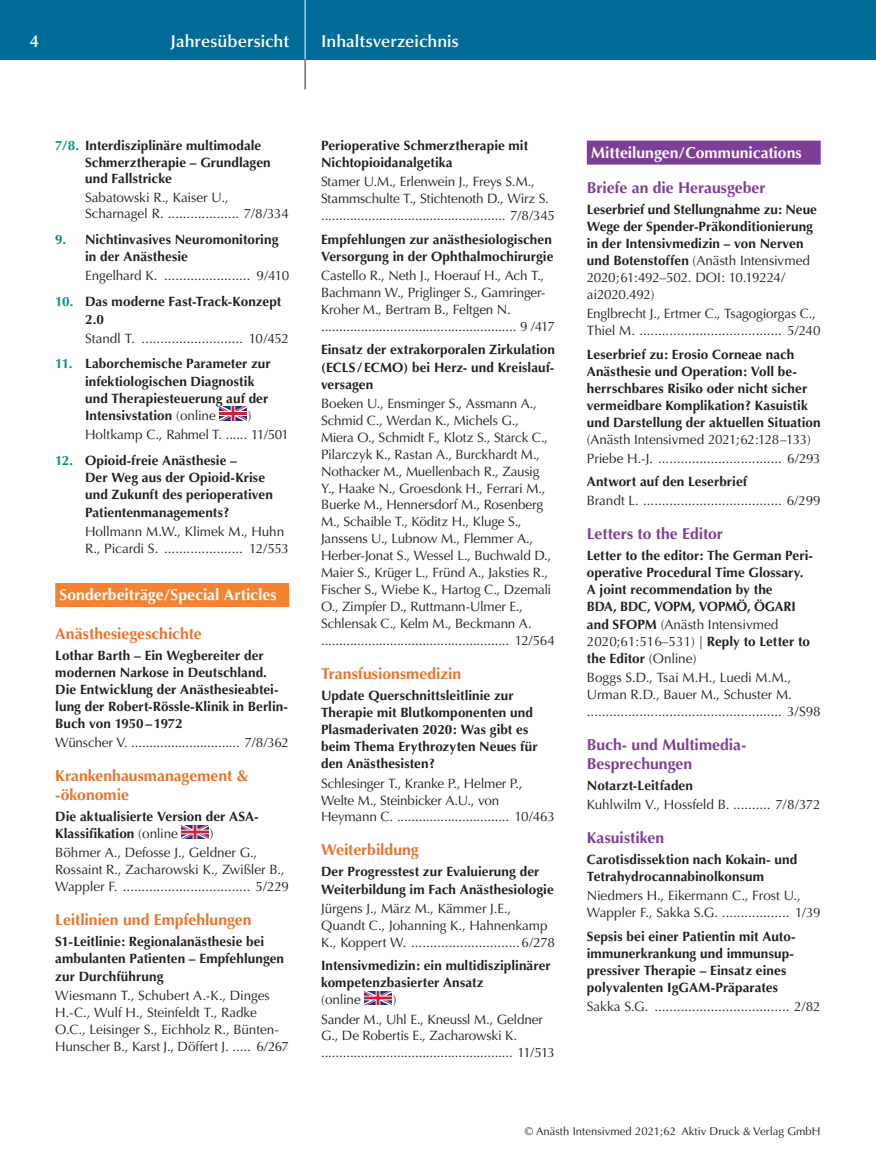
<style>
.page{position:relative;width:876px;height:1174px;background:#fff}
.page>*{position:absolute;margin:0;border:0;box-sizing:border-box;transform-origin:0 0}
.t1{font:600 17.25px "Optima";color:#fff}
.t2{font:700 15.75px/18.8px "Optima";color:#e8732f}
.t3{font:700 15.75px/18.8px "Optima";color:#7e3e98}
.t4{font:700 15.75px "Optima";color:#fff}
.t5{font:13.5px/17px "Optima";letter-spacing:-.01em;color:#231f20}
.t6{font:700 13.5px/17.1px "Optima";letter-spacing:.005em;color:#231f20}
.t7{font:11.25px "Optima";letter-spacing:.005em;color:#231f20}
.s1{color:#009383}
.s2{font-weight:400}
</style>
<div class="page">
<div style="left:0;top:0;width:876px;height:60px;background:#006b98"></div>
<hr style="left:305px;top:0;width:1px;height:60px;background:#fff">
<svg style="left:305px;top:60px;width:1px;height:29px"></svg>
<div style="left:55px;top:583px;width:234px;height:24px;background:#f48232"></div>
<img style="left:220px;top:407px;width:26px;height:13px">
<img style="left:182px;top:825px;width:26px;height:13px">
<img style="left:365px;top:991px;width:26px;height:13px">
<div style="left:587px;top:141px;width:234px;height:24px;background:#7e3e98"></div>
<p class="t1" style="left:30px;top:31px;width:10px">4</p>
<p class="t1" style="left:170px;top:31px;width:120px">Jahresübersicht</p>
<p class="t1" style="left:321px;top:31px;width:139px">Inhaltsverzeichnis</p>
<p class="t6" style="left:85px;top:138px;width:187px;line-height:16.5px;text-indent:-30px"><span class="s1">7/8.</span> Interdisziplinäre multimodale<br>Schmerztherapie – Grundlagen und Fallstricke</p>
<p class="t5" style="left:85px;top:189px;width:206px;line-height:16.5px">Sabatowski R., Kaiser U.,<br>Scharnagel R. ................... 7/8/334</p>
<p class="t6" style="left:85px;top:231px;width:195px;text-indent:-30px"><span class="s1">9.</span> Nichtinvasives Neuromonitoring in der Anästhesie</p>
<p class="t5" style="left:85px;top:268px;width:206px">Engelhard K. ....................... 9/410</p>
<p class="t6" style="left:85px;top:293px;width:198px;text-indent:-30px"><span class="s1">10.</span> Das moderne Fast-Track-Konzept<br>2.0</p>
<p class="t5" style="left:85px;top:330px;width:206px">Standl T. ........................... 10/452</p>
<p class="t6" style="left:85px;top:355px;width:187px;text-indent:-30px"><span class="s1">11.</span> Laborchemische Parameter zur infektiologischen Diagnostik und Therapiesteuerung auf der<br>Intensivstation <span class="s2">(online</span></p>
<p class="t5" style="left:85px;top:406px;width:206px;line-height:19px;text-indent:163px">)<br>Holtkamp C., Rahmel T. ...... 11/501</p>
<p class="t6" style="left:85px;top:452px;width:189px;text-indent:-30px"><span class="s1">12.</span> Opioid-freie Anästhesie –<br>Der Weg aus der Opioid-Krise und Zukunft des perioperativen<br>Patientenmanagements?</p>
<p class="t5" style="left:85px;top:523px;width:206px">Hollmann M.W., Klimek M., Huhn<br>R., Picardi S. ..................... 12/553</p>
<p class="t4" style="left:60px;top:586px;width:218px">Sonderbeiträge/Special Articles</p>
<p class="t2" style="left:55px;top:624px;width:148px">Anästhesiegeschichte</p>
<p class="t6" style="left:55px;top:647px;width:234px">Lothar Barth – Ein Wegbereiter der modernen Narkose in Deutschland.<br>Die Entwicklung der Anästhesieabtei&shy;lung der Robert-Rössle-Klinik in Berlin-Buch von 1950–1972</p>
<p class="t5" style="left:55px;top:734px;width:235px">Wünscher V. .............................. 7/8/362</p>
<p class="t2" style="left:55px;top:766px;width:194px">Krankenhausmanagement &amp; -ökonomie</p>
<p class="t6" style="left:55px;top:808px;width:205px">Die aktualisierte Version der ASA-<br>Klassifikation <span class="s2">(online</span></p>
<p class="t5" style="left:55px;top:824px;width:204px;line-height:19px;text-indent:155px">)<br>Böhmer A., Defosse J., Geldner G.,</p>
<p class="t5" style="left:55px;top:861px;width:235px">Rossaint R., Zacharowski K., Zwißler B.,<br>Wappler F. .................................. 5/229</p>
<p class="t2" style="left:55px;top:910px;width:198px">Leitlinien und Empfehlungen</p>
<p class="t6" style="left:55px;top:933px;width:230px">S1-Leitlinie: Regionalanästhesie bei ambulanten Patienten – Empfehlungen zur Durchführung</p>
<p class="t5" style="left:55px;top:986px;width:235px">Wiesmann T., Schubert A.-K., Dinges H.-C., Wulf H., Steinfeldt T., Radke O.C., Leisinger S., Eichholz R., Bünten-Hunscher B., Karst J., Döffert J. ..... 6/267</p>
<p class="t6" style="left:321px;top:137px;width:209px">Perioperative Schmerztherapie mit<br>Nichtopioidanalgetika</p>
<p class="t5" style="left:321px;top:174px;width:235px">Stamer U.M., Erlenwein J., Freys S.M.,<br>Stammschulte T., Stichtenoth D., Wirz S. ................................................... 7/8/345</p>
<p class="t6" style="left:321px;top:231px;width:234px">Empfehlungen zur anästhesiologischen<br>Versorgung in der Ophthalmochirurgie</p>
<p class="t5" style="left:321px;top:267px;width:235px">Castello R., Neth J., Hoerauf H., Ach T., Bachmann W., Priglinger S., Gamringer-Kroher M., Bertram B., Feltgen N. ...................................................... 9 /417</p>
<p class="t6" style="left:321px;top:341px;width:235px;text-align:justify">Einsatz der extrakorporalen Zirkulation (ECLS /ECMO) bei Herz- und Kreislauf&shy;versagen</p>
<p class="t5" style="left:321px;top:395px;width:235px">Boeken U., Ensminger S., Assmann A., Schmid C., Werdan K., Michels G., Miera O., Schmidt F., Klotz S., Starck C., Pilarczyk K., Rastan A., Burckhardt M., Nothacker M., Muellenbach R., Zausig Y., Haake N., Groesdonk H., Ferrari M., Buerke M., Hennersdorf M., Rosenberg M., Schaible T., Köditz H., Kluge S., Janssens U., Lubnow M., Flemmer A., Herber-Jonat S., Wessel L., Buchwald D., Maier S., Krüger L., Fründ A., Jaksties R., Fischer S., Wiebe K., Hartog C., Dzemali O., Zimpfer D., Ruttmann-Ulmer E., Schlensak C., Kelm M., Beckmann A. .................................................... 12/564</p>
<p class="t2" style="left:321px;top:664px;width:142px">Transfusionsmedizin</p>
<p class="t6" style="left:321px;top:687px;width:218px">Update Querschnittsleitlinie zur<br>Therapie mit Blutkomponenten und<br>Plasmaderivaten 2020: Was gibt es beim Thema Erythrozyten Neues für den Anästhesisten?</p>
<p class="t5" style="left:321px;top:774px;width:235px">Schlesinger T., Kranke P., Helmer P.,<br>Welte M., Steinbicker A.U., von<br>Heymann C. ............................... 10/463</p>
<p class="t2" style="left:321px;top:840px;width:99px">Weiterbildung</p>
<p class="t6" style="left:321px;top:863px;width:234px">Der Progresstest zur Evaluierung der<br>Weiterbildung im Fach Anästhesiologie</p>
<p class="t5" style="left:321px;top:899px;width:235px">Jürgens J., März M., Kämmer J.E.,<br>Quandt C., Johanning K., Hahnenkamp<br>K., Koppert W. .............................6/278</p>
<p class="t6" style="left:321px;top:957px;width:231px">Intensivmedizin: ein multidisziplinärer kompetenzbasierter Ansatz</p>
<p class="t5" style="left:321px;top:991px;width:41px">(online</p>
<p class="t5" style="left:321px;top:990px;width:223px;line-height:19px;text-indent:72px">)<br>Sander M., Uhl E., Kneussl M., Geldner</p>
<p class="t5" style="left:321px;top:1027px;width:235px">G., De Robertis E., Zacharowski K. ..................................................... 11/513</p>
<p class="t4" style="left:591px;top:143px;width:212px">Mitteilungen/Communications</p>
<p class="t3" style="left:587px;top:178px;width:180px">Briefe an die Herausgeber</p>
<p class="t6" style="left:587px;top:201px;width:232px">Leserbrief und Stellungnahme zu: Neue Wege der Spender-Präkonditionierung in der Intensivmedizin – von Nerven und Botenstoffen <span class="s2">(Anästh Intensivmed 2020;61:492–502. DOI: 10.19224/ ai2020.492)</span></p>
<p class="t5" style="left:587px;top:305px;width:235px">Englbrecht J., Ertmer C., Tsagogiorgas C.,<br>Thiel M. ...................................... 5/240</p>
<p class="t6" style="left:587px;top:346px;width:235px">Leserbrief zu: Erosio Corneae nach Anästhesie und Operation: Voll be&shy;herrschbares Risiko oder nicht sicher vermeidbare Komplikation? Kasuistik und Darstellung der aktuellen Situation</p>
<p class="t5" style="left:587px;top:429px;width:235px;line-height:19px">(Anästh Intensivmed 2021;62:128–133)<br>Priebe H.-J. ................................. 6/293</p>
<p class="t6" style="left:587px;top:473px;width:162px">Antwort auf den Leserbrief</p>
<p class="t5" style="left:587px;top:492px;width:235px">Brandt L. ..................................... 6/299</p>
<p class="t3" style="left:587px;top:524px;width:138px">Letters to the Editor</p>
<p class="t6" style="left:587px;top:547px;width:228px">Letter to the editor: The German Peri&shy;operative Procedural Time Glossary.<br>A joint recommendation by the<br>BDA, BDC, VOPM, VOPMÖ, ÖGARI and SFOPM <span class="s2">(Anästh Intensivmed<br>2020;61:516–531) |</span> Reply to Letter to the Editor <span class="s2">(Online)</span></p>
<p class="t5" style="left:587px;top:669px;width:235px">Boggs S.D., Tsai M.H., Luedi M.M.,<br>Urman R.D., Bauer M., Schuster M. .................................................... 3/S98</p>
<p class="t3" style="left:587px;top:735px;width:161px">Buch- und Multimedia-<br>Besprechungen</p>
<p class="t6" style="left:587px;top:777px;width:108px">Notarzt-Leitfaden</p>
<p class="t5" style="left:587px;top:796px;width:235px">Kuhlwilm V., Hossfeld B. .......... 7/8/372</p>
<p class="t3" style="left:587px;top:828px;width:79px">Kasuistiken</p>
<p class="t6" style="left:587px;top:851px;width:212px">Carotisdissektion nach Kokain- und<br>Tetrahydrocannabinolkonsum</p>
<p class="t5" style="left:587px;top:887px;width:235px">Niedmers H., Eikermann C., Frost U.,<br>Wappler F., Sakka S.G. .................. 1/39</p>
<p class="t6" style="left:587px;top:927px;width:209px">Sepsis bei einer Patientin mit Auto&shy;immunerkrankung und immunsup&shy;pressiver Therapie – Einsatz eines polyvalenten IgGAM-Präparates</p>
<p class="t5" style="left:587px;top:998px;width:235px">Sakka S.G. .................................... 2/82</p>
<p class="t7" style="left:525px;top:1125px;width:297px">© Anästh Intensivmed 2021;62 Aktiv Druck &amp; Verlag GmbH</p>
</div>
